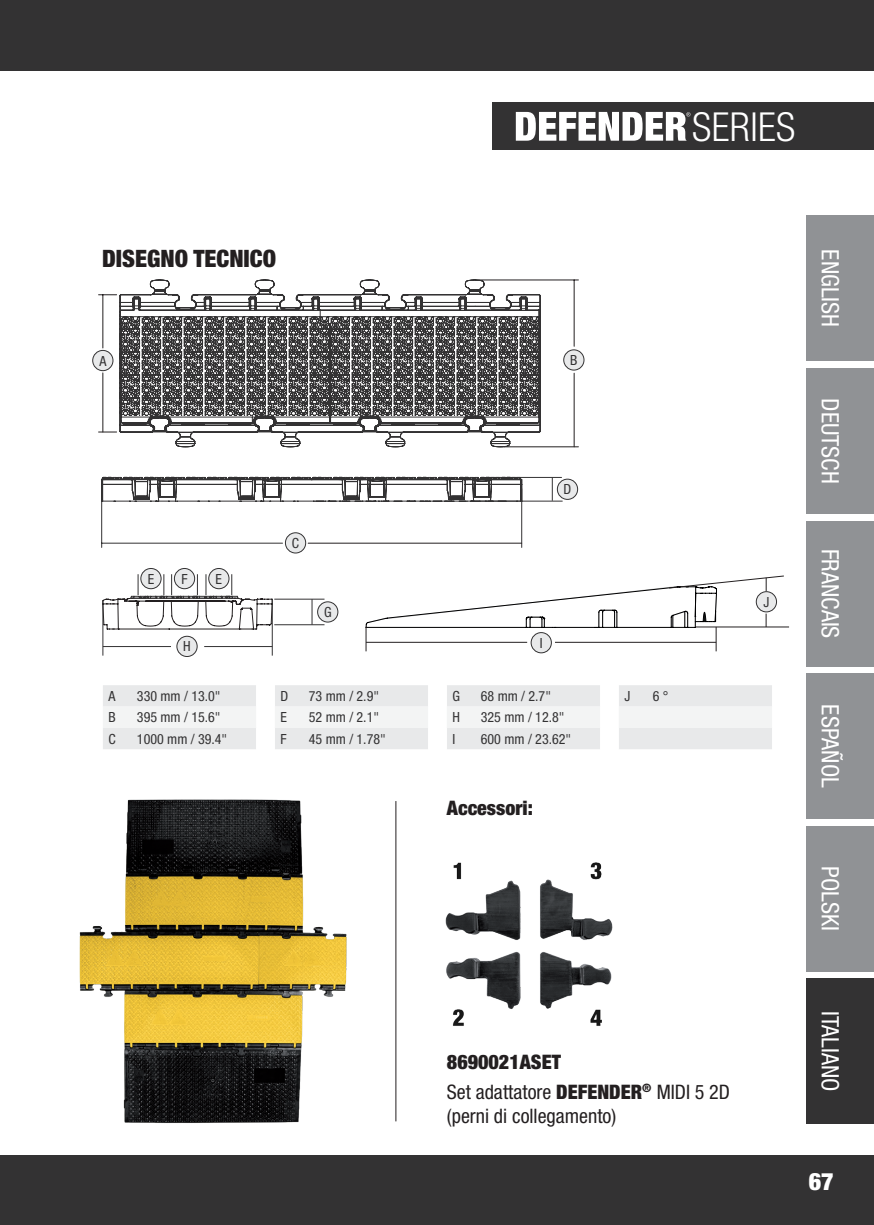
<style>
.page{position:relative;width:874px;height:1225px;background:#fff}
.page>*{position:absolute;margin:0;border:0;box-sizing:border-box;transform-origin:0 0}
.t1{font:300 condensed 40px "Helvetica Neue LT Pro";letter-spacing:.01em;color:#fff}
.t2{font:condensed 24px "Helvetica Neue LT Std";color:#fff}
.t3{font:900 condensed 24px "Helvetica Neue LT Std";color:#231f20}
.t4{font:900 condensed 24px "Helvetica Neue LT Std";color:#fff}
.t5{font:condensed 20px/29.6px "Helvetica Neue LT Std";color:#231f20}
.t6{font:900 condensed 20px "Helvetica Neue LT Std";color:#231f20}
.t7{font:condensed 14px "Helvetica Neue LT Pro";color:#333233}
.t8{font:condensed 14px "Helvetica Neue LT Std";color:#333233}
.s1{font-weight:900}
</style>
<div class="page">
<div style="left:0;top:1155px;width:873px;height:70px;background:#333233"></div>
<div style="left:0;top:0;width:873px;height:71px;background:#333233"></div>
<div style="left:806px;top:215px;width:67px;height:146px;background:#909295"></div>
<div style="left:806px;top:368px;width:67px;height:146px;background:#909295"></div>
<div style="left:806px;top:521px;width:67px;height:145px;background:#909295"></div>
<div style="left:806px;top:673px;width:67px;height:146px;background:#909295"></div>
<div style="left:806px;top:826px;width:67px;height:145px;background:#909295"></div>
<div style="left:806px;top:978px;width:67px;height:146px;background:#333233"></div>
<div style="left:492px;top:102px;width:381px;height:47px;background:#333233"></div>
<svg style="left:515px;top:112px;width:175px;height:29px"></svg>
<hr style="left:479px;top:501px;width:83px;height:1px;background:#333233">
<hr style="left:488px;top:477px;width:73px;height:1px;background:#333233">
<hr style="left:102px;top:543px;width:180px;height:1px;background:#333233">
<hr style="left:521px;top:489px;width:1px;height:58px;background:#333233">
<hr style="left:101px;top:489px;width:1px;height:58px;background:#333233">
<svg style="left:101px;top:476px;width:421px;height:26px"></svg>
<hr style="left:308px;top:543px;width:213px;height:1px;background:#231f20">
<svg style="left:551px;top:478px;width:1px;height:23px"></svg>
<div style="left:557px;top:479px;width:20px;height:20px;background:#e8e9ea;border-radius:50%"></div>
<div style="left:556px;top:478px;width:22px;height:22px;border:1px solid #333233;border-radius:50%"></div>
<div style="left:285px;top:533px;width:20px;height:20px;background:#e8e9ea;border-radius:50%"></div>
<div style="left:285px;top:532px;width:21px;height:21px;border:1px solid #333233;border-radius:50%"></div>
<hr style="left:573px;top:280px;width:1px;height:66px;background:#231f20">
<hr style="left:504px;top:446px;width:74px;height:1px;background:#231f20">
<hr style="left:478px;top:280px;width:100px;height:1px;background:#231f20">
<hr style="left:102px;top:295px;width:1px;height:53px;background:#231f20">
<svg style="left:98px;top:432px;width:19px;height:1px"></svg>
<svg style="left:98px;top:294px;width:19px;height:1px"></svg>
<svg style="left:119px;top:280px;width:421px;height:167px"></svg>
<hr style="left:102px;top:373px;width:1px;height:59px;background:#231f20">
<hr style="left:573px;top:373px;width:1px;height:74px;background:#231f20">
<div style="left:93px;top:350px;width:20px;height:21px;background:#e8e9ea;border-radius:50%"></div>
<div style="left:92px;top:350px;width:21px;height:21px;border:1px solid #333233;border-radius:50%"></div>
<div style="left:563px;top:350px;width:20px;height:20px;background:#e8e9ea;border-radius:50%"></div>
<div style="left:563px;top:349px;width:21px;height:21px;border:1px solid #333233;border-radius:50%"></div>
<div style="left:177px;top:636px;width:20px;height:20px;background:#e8e9ea;border-radius:50%"></div>
<div style="left:176px;top:636px;width:21px;height:21px;border:1px solid #333233;border-radius:50%"></div>
<div style="left:317px;top:602px;width:21px;height:20px;background:#e8e9ea;border-radius:50%"></div>
<div style="left:317px;top:601px;width:21px;height:21px;border:1px solid #333233;border-radius:50%"></div>
<hr style="left:102px;top:600px;width:1px;height:55px;background:#333233">
<hr style="left:272px;top:599px;width:1px;height:56px;background:#333233">
<hr style="left:103px;top:646px;width:68px;height:1px;background:#333233">
<hr style="left:204px;top:646px;width:68px;height:1px;background:#333233">
<hr style="left:274px;top:599px;width:50px;height:1px;background:#333233">
<hr style="left:274px;top:624px;width:50px;height:1px;background:#333233">
<svg style="left:311px;top:599px;width:1px;height:25px"></svg>
<svg style="left:141px;top:568px;width:20px;height:21px"></svg>
<div style="left:140px;top:568px;width:21px;height:21px;border:1px solid #333233;border-radius:50%"></div>
<svg style="left:174px;top:568px;width:20px;height:21px"></svg>
<div style="left:174px;top:568px;width:21px;height:21px;border:1px solid #333233;border-radius:50%"></div>
<svg style="left:209px;top:568px;width:20px;height:21px"></svg>
<div style="left:208px;top:568px;width:21px;height:21px;border:1px solid #333233;border-radius:50%"></div>
<svg style="left:102px;top:574px;width:170px;height:55px"></svg>
<svg style="left:103px;top:685px;width:668px;height:64px"></svg>
<img style="left:445px;top:862px;width:168px;height:164px">
<img style="left:79px;top:730px;width:356px;height:393px">
<hr style="left:695px;top:626px;width:93px;height:1px;background:#231f20">
<svg style="left:365px;top:575px;width:419px;height:76px"></svg>
<div style="left:531px;top:632px;width:20px;height:21px;background:#e8e9ea;border-radius:50%"></div>
<div style="left:530px;top:632px;width:21px;height:21px;border:1px solid #333233;border-radius:50%"></div>
<div style="left:755px;top:591px;width:21px;height:21px;background:#e8e9ea;border-radius:50%"></div>
<div style="left:755px;top:591px;width:21px;height:21px;border:1px solid #333233;border-radius:50%"></div>
<hr style="left:395px;top:801px;width:1px;height:320px;background:#231f20">
<h1 class="t1" style="left:691px;top:104px;width:105px">SERIES</h1>
<h2 class="t3" style="left:102px;top:243px;width:175px">DISEGNO TECNICO</h2>
<p class="t7" style="left:99px;top:352px;width:8px">A</p>
<p class="t7" style="left:570px;top:352px;width:9px">B</p>
<p class="t7" style="left:148px;top:570px;width:8px">E</p>
<p class="t7" style="left:181px;top:570px;width:8px">F</p>
<p class="t7" style="left:215px;top:570px;width:8px">E</p>
<p class="t7" style="left:183px;top:638px;width:9px">H</p>
<p class="t7" style="left:292px;top:535px;width:9px">C</p>
<p class="t7" style="left:324px;top:604px;width:9px">G</p>
<p class="t7" style="left:563px;top:481px;width:9px">D</p>
<p class="t7" style="left:539px;top:634px;width:4px">I</p>
<p class="t7" style="left:108px;top:687px;width:8px">A</p>
<p class="t8" style="left:137px;top:688px;width:85px">330 mm / 13.0"</p>
<p class="t7" style="left:280px;top:687px;width:9px">D</p>
<p class="t8" style="left:309px;top:688px;width:72px">73 mm / 2.9"</p>
<p class="t7" style="left:452px;top:687px;width:9px">G</p>
<p class="t7" style="left:480px;top:687px;width:72px">68 mm / 2.7"</p>
<p class="t7" style="left:624px;top:687px;width:7px">J</p>
<p class="t7" style="left:652px;top:687px;width:17px">6 °</p>
<p class="t7" style="left:108px;top:709px;width:9px">B</p>
<p class="t7" style="left:137px;top:709px;width:85px">395 mm / 15.6"</p>
<p class="t7" style="left:280px;top:709px;width:8px">E</p>
<p class="t7" style="left:309px;top:709px;width:72px">52 mm / 2.1"</p>
<p class="t7" style="left:452px;top:709px;width:9px">H</p>
<p class="t7" style="left:480px;top:709px;width:85px">325 mm / 12.8"</p>
<p class="t7" style="left:108px;top:730px;width:9px">C</p>
<p class="t8" style="left:137px;top:730px;width:92px">1000 mm / 39.4"</p>
<p class="t7" style="left:280px;top:730px;width:8px">F</p>
<p class="t7" style="left:309px;top:730px;width:78px">45 mm / 1.78"</p>
<p class="t7" style="left:452px;top:730px;width:4px">I</p>
<p class="t7" style="left:480px;top:730px;width:92px">600 mm / 23.62"</p>
<h3 class="t6" style="left:446px;top:796px;width:87px">Accessori:</h3>
<p class="t7" style="left:763px;top:593px;width:7px">J</p>
<h3 class="t5" style="left:446px;top:1047px;width:284px"><span class="s1">8690021ASET<br></span>Set adattatore <span class="s1">DEFENDER</span><sup>®</sup> MIDI 5 2D</h3>
<h3 class="t5" style="left:446px;top:1100px;width:171px">(perni di collegamento)</h3>
<h2 class="t2" style="left:843px;top:249px;width:79px;rotate:90deg">ENGLISH</h2>
<h2 class="t2" style="left:843px;top:398px;width:87px;rotate:90deg">DEUTSCH</h2>
<h2 class="t2" style="left:843px;top:548px;width:91px;rotate:90deg">FRANCAIS</h2>
<h2 class="t2" style="left:843px;top:704px;width:85px;rotate:90deg">ESPAÑOL</h2>
<h2 class="t2" style="left:843px;top:866px;width:66px;rotate:90deg">POLSKI</h2>
<h2 class="t2" style="left:843px;top:1010px;width:82px;rotate:90deg">ITALIANO</h2>
<h2 class="t4" style="left:808px;top:1166px;width:26px">67</h2>
</div>
